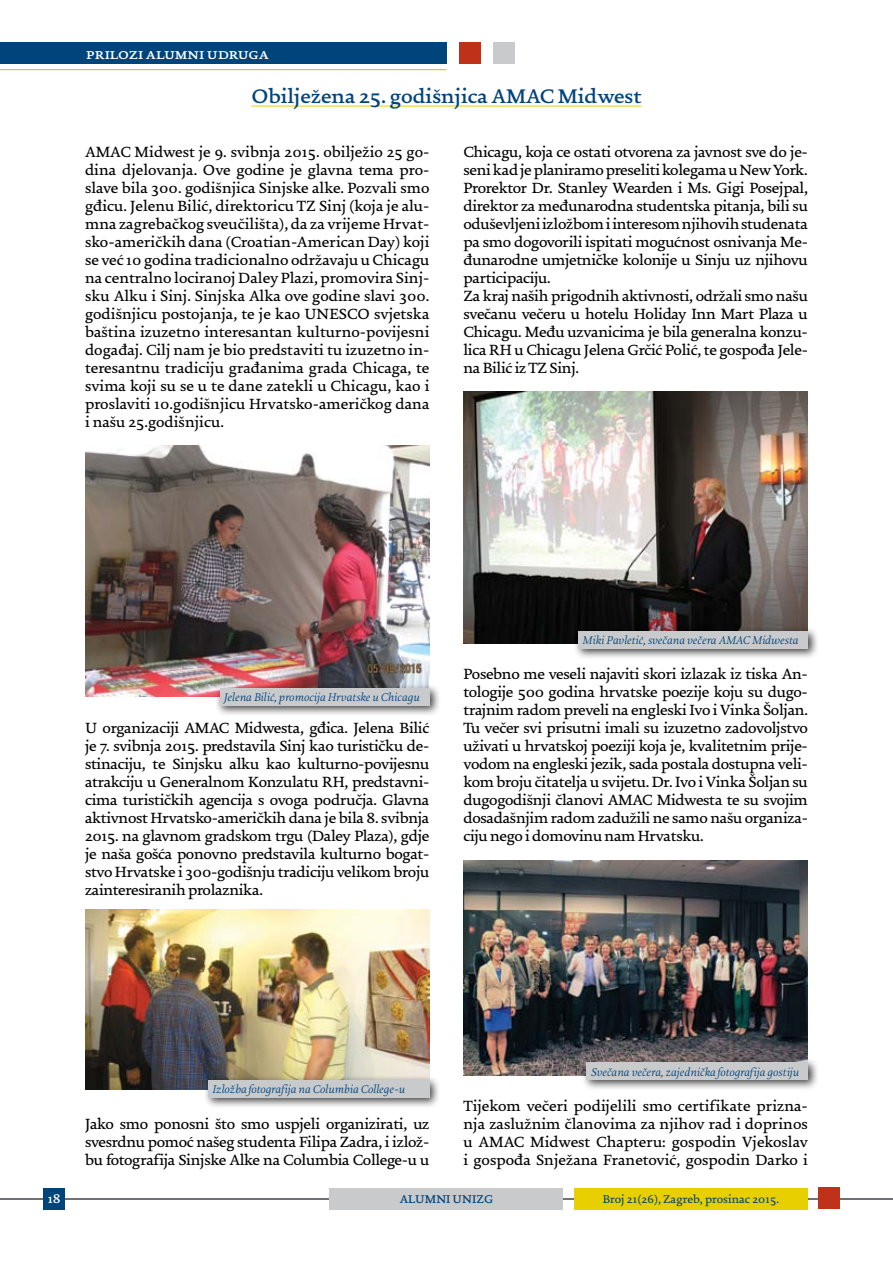
<style>
.page{position:relative;width:893px;height:1263px;background:#fff}
.page>*{position:absolute;margin:0;border:0;box-sizing:border-box;transform-origin:0 0}
.t1{font:700 21px "Uni Zg";color:#00447c}
.t2{font:500 15.75px/18px "Uni Zg";letter-spacing:-.02em;color:#000;text-align:justify}
.t3{font:700 15.75px "Uni Zg";color:#fff}
.t4{font:700 13.5px "Uni Zg";color:#fff}
.t5{font:italic 300 12px "Uni Zg";color:#00447c}
.t6{font:500 12px "Uni Zg";color:#00447c}
.t7{font:700 12px "Uni Zg";color:#00447c}
</style>
<div class="page">
<hr style="left:0;top:1198px;width:893px;height:1px;background:#717073">
<div style="left:44px;top:1188px;width:21px;height:21px;background:#00447c"></div>
<div style="left:819px;top:1187px;width:21px;height:22px;background:#c0311a"></div>
<div style="left:330px;top:1188px;width:233px;height:21px;background:#c9cacc"></div>
<div style="left:574px;top:1188px;width:234px;height:21px;background:#e8cf00"></div>
<div style="left:0;top:43px;width:446px;height:21px;background:#00447c"></div>
<div style="left:459px;top:43px;width:21px;height:21px;background:#c0311a"></div>
<div style="left:493px;top:43px;width:21px;height:21px;background:#c9cacc"></div>
<hr style="left:0;top:69px;width:446px;height:1px;background:#deb408">
<hr style="left:251px;top:106px;width:391px;height:1px;background:#e8cf00">
<img style="left:463px;top:860px;width:345px;height:215px">
<img style="left:463px;top:391px;width:345px;height:253px">
<img style="left:85px;top:446px;width:344px;height:250px">
<img style="left:85px;top:909px;width:344px;height:180px">
<div style="left:214px;top:683px;width:227px;height:34px;background:#000;opacity:.75"></div>
<div style="left:220px;top:688px;width:209px;height:18px;background:#c9cacc"></div>
<div style="left:582px;top:1057px;width:237px;height:34px;background:#000;opacity:.75"></div>
<div style="left:587px;top:1063px;width:221px;height:17px;background:#c9cacc"></div>
<div style="left:203px;top:1075px;width:238px;height:33px;background:#000;opacity:.75"></div>
<div style="left:208px;top:1080px;width:221px;height:17px;background:#c9cacc"></div>
<div style="left:573px;top:626px;width:246px;height:34px;background:#000;opacity:.75"></div>
<div style="left:578px;top:631px;width:230px;height:18px;background:#c9cacc"></div>
<p class="t3" style="left:86px;top:45px;width:184px">prilozi alumni udruga</p>
<h1 class="t1" style="left:251px;top:85px;width:392px">Obilježena 25. godišnjica AMAC Midwest</h1>
<p class="t2" style="left:85px;top:144px;width:346px">AMAC Midwest je 9. svibnja 2015. obilježio 25 go&shy;dina djelovanja. Ove godine je glavna tema pro&shy;slave bila 300. godišnjica Sinjske alke. Pozvali smo gđicu. Jelenu Bilić, direktoricu TZ Sinj (koja je alu&shy;mna zagrebačkog sveučilišta), da za vrijeme Hrvat&shy;sko-američkih dana (Croatian-American Day) koji se već 10 godina tradicionalno održavaju u Chicagu na centralno lociranoj Daley Plazi, promovira Sinj&shy;sku Alku i Sinj. Sinjska Alka ove godine slavi 300. godišnjicu postojanja, te je kao UNESCO svjetska baština izuzetno interesantan kulturno-povijesni događaj. Cilj nam je bio predstaviti tu izuzetno in&shy;teresantnu tradiciju građanima grada Chicaga, te svima koji su se u te dane zatekli u Chicagu, kao i proslaviti 10.godišnjicu Hrvatsko-američkog dana i našu 25.godišnjicu.</p>
<p class="t2" style="left:463px;top:144px;width:346px;text-align:left">Chicagu, koja ce ostati otvorena za javnost sve do je&shy;seni kad je planiramo preseliti kolegama u New York.<br>Prorektor Dr. Stanley Wearden i Ms. Gigi Posejpal, direktor za međunarodna studentska pitanja, bili su oduševljeni izložbom i interesom njihovih studenata pa smo dogovorili ispitati mogućnost osnivanja Me&shy;đunarodne umjetničke kolonije u Sinju uz njihovu participaciju.<br>Za kraj naših prigodnih aktivnosti, održali smo našu svečanu večeru u hotelu Holiday Inn Mart Plaza u Chicagu. Među uzvanicima je bila generalna konzu&shy;lica RH u Chicagu Jelena Grčić Polić, te gospođa Jele&shy;na Bilić iz TZ Sinj.</p>
<p class="t5" style="left:224px;top:691px;width:198px">Jelena Bilić, promocija Hrvatske u Chicagu</p>
<p class="t2" style="left:85px;top:720px;width:346px">U organizaciji AMAC Midwesta, gđica. Jelena Bilić je 7. svibnja 2015. predstavila Sinj kao turističku de&shy;stinaciju, te Sinjsku alku kao kulturno-povijesnu atrakciju u Generalnom Konzulatu RH, predstavni&shy;cima turističkih agencija s ovoga područja. Glavna aktivnost Hrvatsko-američkih dana je bila 8. svibnja 2015. na glavnom gradskom trgu (Daley Plaza), gdje je naša gošća ponovno predstavila kulturno bogat&shy;stvo Hrvatske i 300-godišnju tradiciju velikom broju zainteresiranih prolaznika.</p>
<p class="t5" style="left:583px;top:634px;width:217px">Miki Pavletić, svečana večera AMAC Midwesta</p>
<p class="t2" style="left:463px;top:666px;width:346px">Posebno me veseli najaviti skori izlazak iz tiska An&shy;tologije 500 godina hrvatske poezije koju su dugo&shy;trajnim radom preveli na engleski Ivo i Vinka Šoljan.<br>Tu večer svi prisutni imali su izuzetno zadovoljstvo uživati u hrvatskoj poeziji koja je, kvalitetnim prije&shy;vodom na engleski jezik, sada postala dostupna veli&shy;kom broju čitatelja u svijetu. Dr. Ivo i Vinka Šoljan su dugogodišnji članovi AMAC Midwesta te su svojim dosadašnjim radom zadužili ne samo našu organiza&shy;ciju nego i domovinu nam Hrvatsku.</p>
<p class="t5" style="left:213px;top:1083px;width:194px">Izložba fotografija na Columbia College-u</p>
<p class="t2" style="left:85px;top:1116px;width:346px">Jako smo ponosni što smo uspjeli organizirati, uz svesrdnu pomoć našeg studenta Filipa Zadra, i izlož&shy;bu fotografija Sinjske Alke na Columbia College-u u</p>
<p class="t5" style="left:591px;top:1065px;width:210px">Svečana večera, zajednička fotografija gostiju</p>
<p class="t2" style="left:463px;top:1098px;width:346px">Tijekom večeri podijelili smo certifikate prizna&shy;nja zaslužnim članovima za njihov rad i doprinos u AMAC Midwest Chapteru: gospodin Vjekoslav i gospođa Snježana Franetović, gospodin Darko i</p>
<p class="t4" style="left:48px;top:1191px;width:14px">18</p>
<p class="t7" style="left:400px;top:1193px;width:95px">ALUMNI UNIZG</p>
<p class="t6" style="left:603px;top:1193px;width:178px">Broj 21(26), Zagreb, prosinac 2015.</p>
</div>
